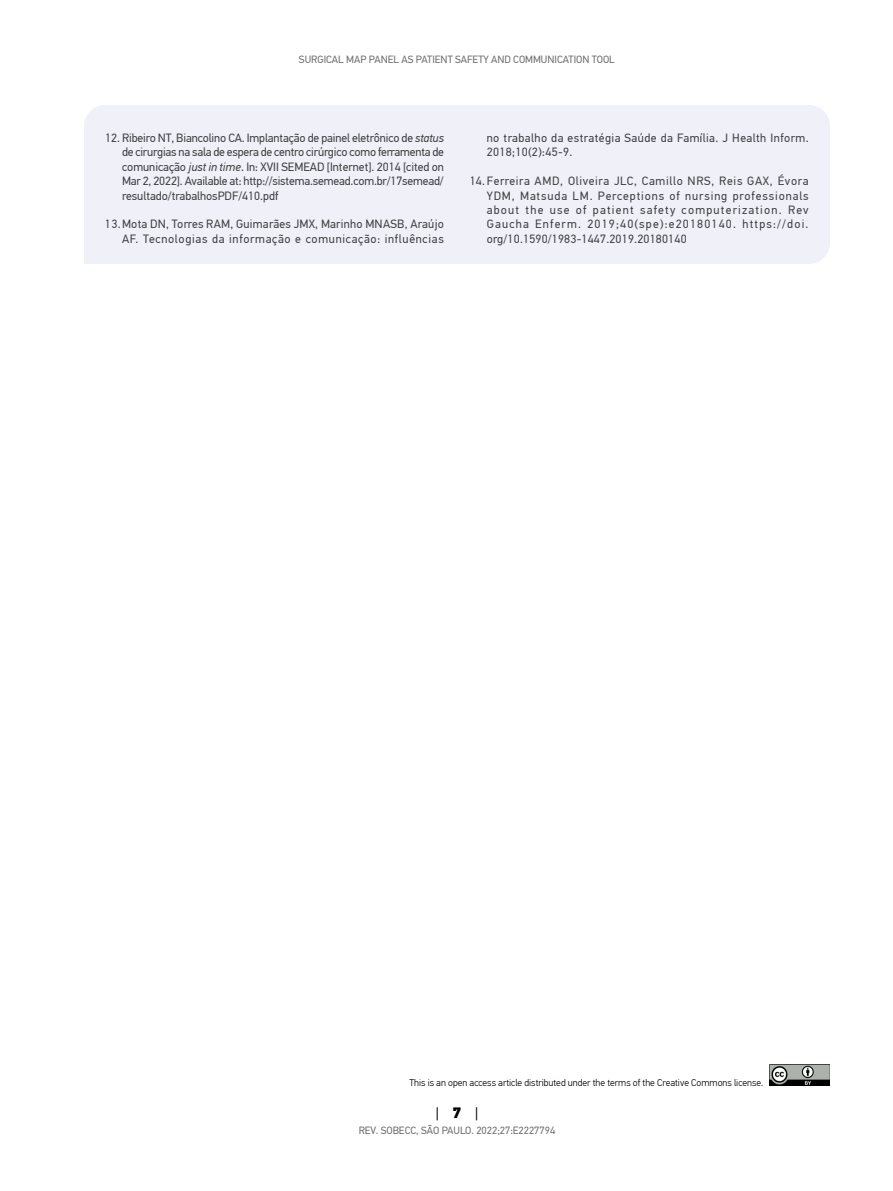
<style>
.page{position:relative;width:893px;height:1191px;background:#fff}
.page>*{position:absolute;margin:0;border:0;box-sizing:border-box;transform-origin:0 0}
.t1{font:15px "PF Din Text Pro";color:#000}
.t2{font:12px/14.4px "PF Din Text Pro";letter-spacing:.025em;color:#414042;text-align:justify}
.t3{font:12px/14.4px "PF Din Text Pro";letter-spacing:.055em;color:#414042;text-align:right}
.t4{font:10.5px "PF Din Text Pro";color:#6d6e71}
.t5{font:300 9.75px "PF Din Text Pro";color:#000}
.s1{font-style:italic}
.s2{font-weight:900}
</style>
<div class="page">
<div style="left:84px;top:105px;width:746px;height:159px;background:#eff0f8"></div>
<img style="left:769px;top:1064px;width:61px;height:22px">
<p class="t4" style="left:299px;top:53px;width:318px">SURGICAL MAP PANEL AS PATIENT SAFETY AND COMMUNICATION TOOL</p>
<p class="t2" style="left:122px;top:131px;width:324px;text-indent:-17px">12. Ribeiro NT, Biancolino CA. Implantação de painel eletrônico de <span class="s1">status </span>de cirurgias na sala de espera de centro cirúrgico como ferramenta de comunicação <span class="s1">just in time</span>. In: XVII SEMEAD [Internet]. 2014 [cited on Mar 2, 2022]. Available at: http://sistema.semead.com.br/17semead/ resultado/trabalhosPDF/410.pdf</p>
<p class="t3" style="left:105px;top:217px;width:341px">13.Mota DN, Torres RAM, Guimarães JMX, Marinho MNASB, Araújo<br>AF. Tecnologias da informação e comunicação: influências</p>
<p class="t2" style="left:487px;top:131px;width:323px">no trabalho da estratégia Saúde da Família. J Health Inform.<br>2018;10(2):45-9.</p>
<p class="t2" style="left:487px;top:174px;width:323px;text-indent:-17px">14.Ferreira AMD, Oliveira JLC, Camillo NRS, Reis GAX, Évora YDM, Matsuda LM. Perceptions of nursing professionals about the use of patient safety computerization. Rev Gaucha Enferm. 2019;40(spe):e20180140. https://doi. org/10.1590/1983-1447.2019.20180140</p>
<p class="t5" style="left:409px;top:1077px;width:355px">This is an open access article distributed under the terms of the Creative Commons license.</p>
<p class="t1" style="left:436px;top:1103px;width:44px">| <span class="s2">7</span> |</p>
<p class="t4" style="left:359px;top:1124px;width:198px">REV. SOBECC, SÃO PAULO. 2022;27:E2227794</p>
</div>
